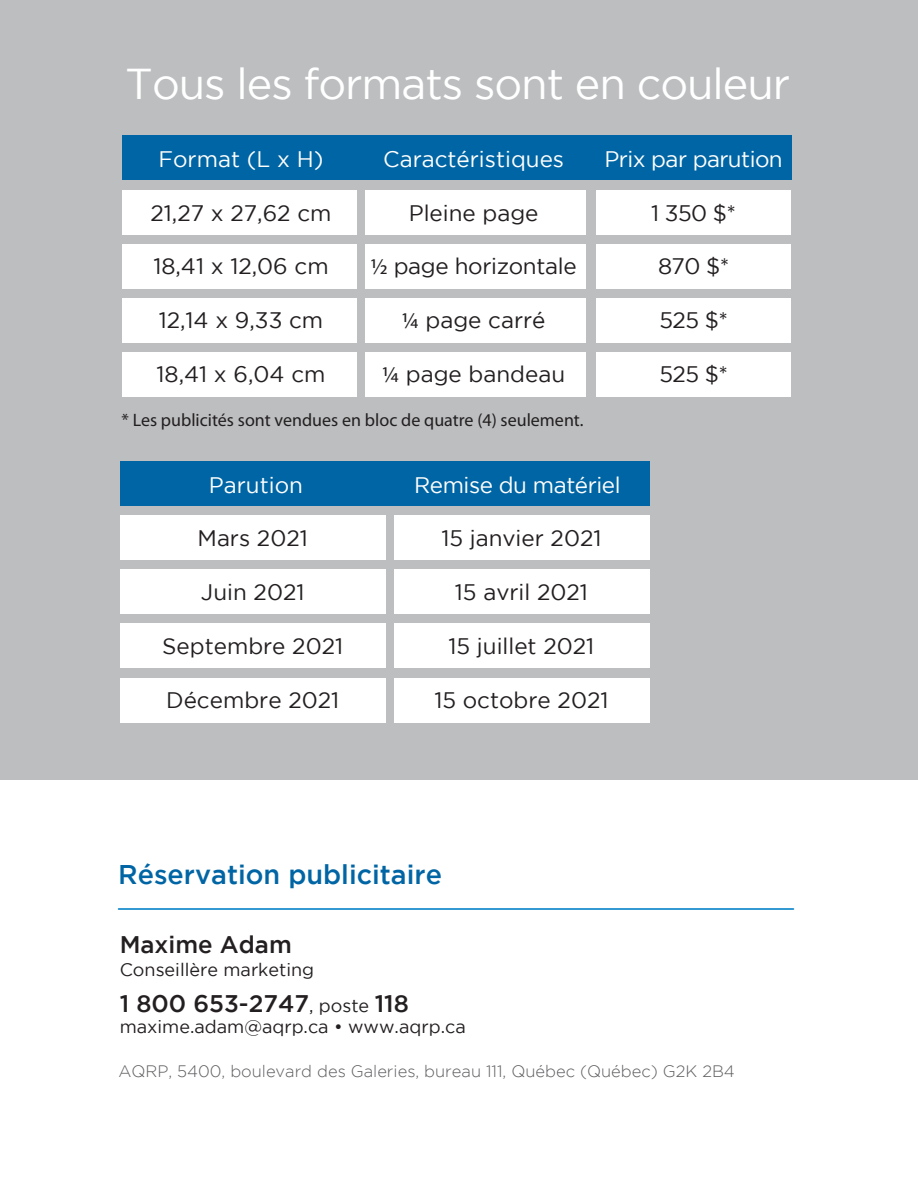
<style>
.page{position:relative;width:918px;height:1188px;background:#fff}
.page>*{position:absolute;margin:0;border:0;box-sizing:border-box;transform-origin:0 0}
.t1{font:43.05px "Gotham";letter-spacing:-.025em;color:#fff}
.t2{font:500 27px "Gotham";color:#0065a4}
.t3{font:500 24px "Gotham";color:#231f20}
.t4{font:22.35px "Gotham";color:#231f20}
.t5{font:22.35px "Gotham";color:#fff}
.t6{font:22.35px "Gotham";letter-spacing:-.02em;color:#fff}
.t7{font:22.35px "Gotham";letter-spacing:-.025em;color:#fff}
.t8{font:18px "Myriad Pro";color:#231f20}
.t9{font:18px "Gotham";color:#231f20}
.t10{font:300 16.5px "Gotham";color:#5d5d60}
.s1{font-family:"Myriad Pro"}
.s2{font-weight:400;font-size:18px}
</style>
<div class="page">
<div style="left:0;top:0;width:918px;height:779px;background:#bcbec0"></div>
<div style="left:123px;top:135px;width:669px;height:45px;background:#0065a4"></div>
<div style="left:122px;top:190px;width:235px;height:44px;background:#fff"></div>
<div style="left:122px;top:244px;width:235px;height:45px;background:#fff"></div>
<div style="left:122px;top:298px;width:235px;height:45px;background:#fff"></div>
<div style="left:122px;top:352px;width:235px;height:45px;background:#fff"></div>
<div style="left:596px;top:190px;width:195px;height:44px;background:#fff"></div>
<div style="left:596px;top:244px;width:195px;height:45px;background:#fff"></div>
<div style="left:596px;top:298px;width:195px;height:45px;background:#fff"></div>
<div style="left:596px;top:352px;width:195px;height:45px;background:#fff"></div>
<div style="left:366px;top:190px;width:220px;height:44px;background:#fff"></div>
<div style="left:366px;top:244px;width:220px;height:45px;background:#fff"></div>
<div style="left:366px;top:298px;width:220px;height:45px;background:#fff"></div>
<div style="left:366px;top:352px;width:220px;height:45px;background:#fff"></div>
<div style="left:120px;top:461px;width:530px;height:45px;background:#0065a4"></div>
<div style="left:120px;top:515px;width:266px;height:45px;background:#fff"></div>
<div style="left:120px;top:569px;width:266px;height:45px;background:#fff"></div>
<div style="left:120px;top:623px;width:266px;height:45px;background:#fff"></div>
<div style="left:395px;top:515px;width:255px;height:45px;background:#fff"></div>
<div style="left:395px;top:569px;width:255px;height:45px;background:#fff"></div>
<div style="left:395px;top:623px;width:255px;height:45px;background:#fff"></div>
<div style="left:120px;top:678px;width:266px;height:45px;background:#fff"></div>
<div style="left:395px;top:678px;width:255px;height:45px;background:#fff"></div>
<hr style="left:119px;top:908px;width:674px;height:2px;background:#0081c6">
<h1 class="t1" style="left:125px;top:60px;width:667px">Tous les formats sont en couleur</h1>
<p class="t5" style="left:158px;top:147px;width:167px">Format (L x H)</p>
<p class="t4" style="left:150px;top:200px;width:183px">21,27 x 27,62 cm</p>
<p class="t4" style="left:153px;top:254px;width:177px">18,41 x 12,06 cm</p>
<p class="t4" style="left:159px;top:308px;width:166px">12,14 x 9,33 cm</p>
<p class="t4" style="left:157px;top:362px;width:170px">18,41 x 6,04 cm</p>
<p class="t5" style="left:383px;top:147px;width:182px">Caractéristiques</p>
<p class="t4" style="left:409px;top:200px;width:131px">Pleine page</p>
<p class="t4" style="left:371px;top:254px;width:207px"><span class="s1">½</span> page horizontale</p>
<p class="t4" style="left:402px;top:308px;width:145px"><span class="s1">¼</span> page carré</p>
<p class="t4" style="left:382px;top:362px;width:185px"><span class="s1">¼</span> page bandeau</p>
<p class="t8" style="left:122px;top:410px;width:464px">* Les publicités sont vendues en bloc de quatre (4) seulement.</p>
<p class="t7" style="left:605px;top:147px;width:180px">Prix par parution</p>
<p class="t4" style="left:651px;top:200px;width:86px">1 350 $*</p>
<p class="t4" style="left:658px;top:254px;width:73px">870 $*</p>
<p class="t4" style="left:659px;top:308px;width:70px">525 $*</p>
<p class="t4" style="left:659px;top:362px;width:70px">525 $*</p>
<p class="t5" style="left:209px;top:472px;width:96px">Parution</p>
<p class="t6" style="left:414px;top:472px;width:208px">Remise du matériel</p>
<p class="t4" style="left:198px;top:526px;width:112px">Mars 2021</p>
<p class="t4" style="left:201px;top:580px;width:105px">Juin 2021</p>
<p class="t4" style="left:162px;top:634px;width:183px">Septembre 2021</p>
<p class="t4" style="left:166px;top:687px;width:175px">Décembre 2021</p>
<p class="t4" style="left:441px;top:526px;width:162px">15 janvier 2021</p>
<p class="t4" style="left:455px;top:580px;width:135px">15 avril 2021</p>
<p class="t4" style="left:449px;top:634px;width:147px">15 juillet 2021</p>
<p class="t4" style="left:434px;top:687px;width:176px">15 octobre 2021</p>
<p class="t2" style="left:118px;top:859px;width:325px">Réservation publicitaire</p>
<p class="t3" style="left:120px;top:931px;width:174px">Maxime Adam</p>
<p class="t9" style="left:120px;top:959px;width:196px">Conseillère marketing</p>
<p class="t3" style="left:120px;top:990px;width:291px">1 800 653-2747<span class="s2">, poste</span> 118</p>
<p class="t9" style="left:120px;top:1016px;width:348px">maxime.adam@aqrp.ca • www.aqrp.ca</p>
<p class="t10" style="left:118px;top:1063px;width:618px">AQRP, 5400, boulevard des Galeries, bureau 111, Québec (Québec) G2K 2B4</p>
</div>
